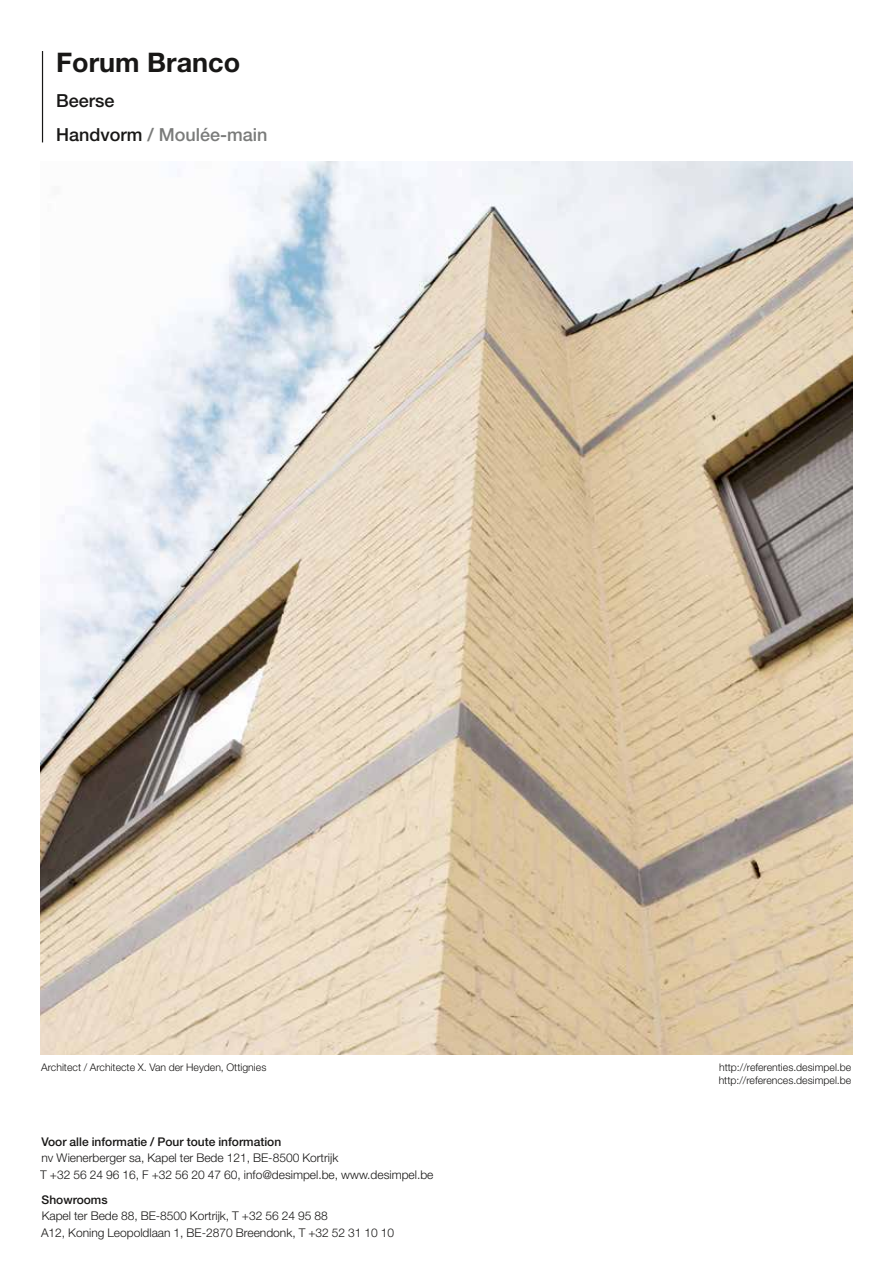
<style>
.page{position:relative;width:893px;height:1263px;background:#fff}
.page>*{position:absolute;margin:0;border:0;box-sizing:border-box;transform-origin:0 0}
.t1{font:700 27px "Helvetica Neue LT Std";color:#181716}
.t2{font:500 18px/34.5px "Helvetica Neue LT Std";color:#181716}
.t3{font:300 12px/16.5px "Helvetica Neue LT Std";color:#181716}
.t4{font:500 12px "Helvetica Neue LT Std";color:#181716}
.t5{font:300 10.5px/13.5px "Helvetica Neue LT Std";color:#181716}
.s1{color:#7a7b7a}
</style>
<div class="page">
<img style="left:41px;top:162px;width:811px;height:892px">
<hr style="left:42px;top:51px;width:1px;height:91px;background:#181716">
<h1 class="t1" style="left:56px;top:46px;width:186px">Forum Branco</h1>
<h2 class="t2" style="left:56px;top:83px;width:213px">Beerse<br>Handvorm <span class="s1">/ Moulée-main</span></h2>
<p class="t5" style="left:41px;top:1060px;width:227px">Architect / Architecte X. Van der Heyden, Ottignies</p>
<p class="t5" style="left:719px;top:1060px;width:134px">http://referenties.desimpel.be http://references.desimpel.be</p>
<p class="t4" style="left:41px;top:1134px;width:241px">Voor alle informatie / Pour toute information</p>
<p class="t3" style="left:40px;top:1149px;width:395px">nv Wienerberger sa, Kapel ter Bede 121, BE-8500 Kortrijk<br>T +32 56 24 96 16, F +32 56 20 47 60, info@desimpel.be, www.desimpel.be</p>
<p class="t4" style="left:42px;top:1192px;width:68px">Showrooms</p>
<p class="t3" style="left:41px;top:1207px;width:355px">Kapel ter Bede 88, BE-8500 Kortrijk, T +32 56 24 95 88<br>A12, Koning Leopoldlaan 1, BE-2870 Breendonk, T +32 52 31 10 10</p>
</div>
